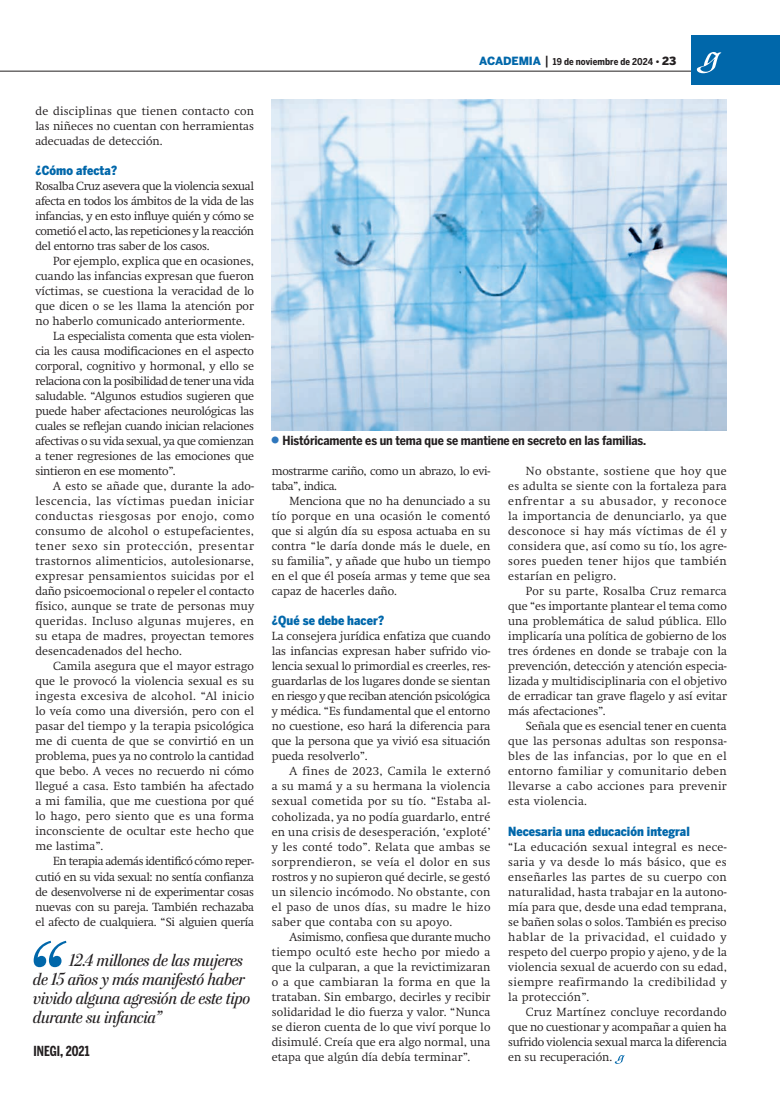
<style>
.page{position:relative;width:780px;height:1117px;background:#fff}
.page>*{position:absolute;margin:0;border:0;box-sizing:border-box;transform-origin:0 0}
.t1{font:italic 17.5px/18.9px "Stilson";color:#231f20}
.t2{font:700 13.75px "Benton Sans Comp";color:#231f20}
.t3{font:700 12.5px "Benton Sans Cond";letter-spacing:-.01em;color:#231f20}
.t4{font:900 12.5px "Benton Sans Cond";color:#0067aa}
.t5{font:300 11.62px/15px "Swift";color:#231f20;text-align:justify}
.t6{font:300 11.62px/15px "Swift";letter-spacing:-.025em;color:#231f20}
.t7{font:300 11.62px "Swift";letter-spacing:-.035em;color:#231f20}
.t8{font:300 11.62px "Swift";letter-spacing:.035em;color:#231f20}
.t9{font:300 11.62px "Swift";letter-spacing:.05em;color:#231f20}
.t10{font:300 11.62px "Swift";letter-spacing:.025em;color:#231f20}
.t11{font:300 11.62px "Swift";letter-spacing:-.02em;color:#231f20}
.t12{font:300 11.62px "Swift";letter-spacing:.04em;color:#231f20}
.t13{font:300 11.62px "Swift";letter-spacing:.03em;color:#231f20}
.t14{font:700 9.38px "Benton Sans Cond";letter-spacing:.01em;color:#231f20}
.s1{font-family:"Benton Sans";font-weight:900;font-size:11.25px;color:#0067aa}
.s2{font-weight:500;font-size:12.5px}
.s3{font-family:"Benton Sans";font-weight:900}
.s4{font-family:"Benton Sans";font-weight:900;font-size:11.25px}
</style>
<div class="page">
<hr style="left:0;top:71px;width:726px;height:1px;background:#231f20">
<div style="left:691px;top:35px;width:88px;height:50px;background:#0067aa"></div>
<svg style="left:696px;top:52px;width:26px;height:21px"></svg>
<svg style="left:614px;top:1055px;width:10px;height:8px"></svg>
<svg style="left:34px;top:940px;width:32px;height:26px"></svg>
<img style="left:272px;top:100px;width:454px;height:330px">
<p class="t5" style="left:35px;top:103px;width:220px">de disciplinas que tienen contacto con las niñeces no cuentan con herramientas adecuadas de detección.</p>
<p class="t4" style="left:35px;top:163px;width:83px">¿Cómo afecta?</p>
<p class="t5" style="left:35px;top:178px;width:220px">Rosalba Cruz asevera que la violencia sexual afecta en todos los ámbitos de la vida de las infancias, y en esto influye quién y cómo se cometió el acto, las repeticiones y la reacción del entorno tras saber de los casos.</p>
<p class="t5" style="left:53px;top:253px;width:202px">Por ejemplo, explica que en ocasiones,</p>
<p class="t5" style="left:35px;top:268px;width:220px">cuando las infancias expresan que fueron</p>
<p class="t5" style="left:35px;top:283px;width:220px">víctimas, se cuestiona la veracidad de lo</p>
<p class="t5" style="left:35px;top:298px;width:220px">que dicen o se les llama la atención por</p>
<p class="t5" style="left:35px;top:313px;width:211px">no haberlo comunicado anteriormente.</p>
<p class="t6" style="left:53px;top:328px;width:202px">La especialista comenta que esta violen-</p>
<p class="t5" style="left:35px;top:343px;width:220px">cia les causa modificaciones en el aspecto</p>
<p class="t5" style="left:35px;top:358px;width:220px">corporal, cognitivo y hormonal, y ello se</p>
<p class="t7" style="left:35px;top:374px;width:220px">relaciona con la posibilidad de tener una vida</p>
<p class="t5" style="left:35px;top:388px;width:220px">saludable. “Algunos estudios sugieren que</p>
<p class="t11" style="left:35px;top:404px;width:220px">puede haber afectaciones neurológicas las</p>
<p class="t6" style="left:35px;top:418px;width:220px">cuales se reflejan cuando inician relaciones</p>
<p class="t6" style="left:35px;top:433px;width:220px">afectivas o su vida sexual, ya que comienzan</p>
<p class="t5" style="left:35px;top:448px;width:220px">a tener regresiones de las emociones que</p>
<p class="t6" style="left:35px;top:463px;width:142px">sintieron en ese momento”.</p>
<p class="t5" style="left:53px;top:478px;width:202px">A esto se añade que, durante la ado-</p>
<p class="t12" style="left:35px;top:494px;width:220px">lescencia, las víctimas puedan iniciar</p>
<p class="t9" style="left:35px;top:509px;width:220px">conductas riesgosas por enojo, como</p>
<p class="t10" style="left:35px;top:524px;width:220px">consumo de alcohol o estupefacientes,</p>
<p class="t9" style="left:35px;top:539px;width:220px">tener sexo sin protección, presentar</p>
<p class="t5" style="left:35px;top:553px;width:220px">trastornos alimenticios, autolesionarse,</p>
<p class="t13" style="left:35px;top:569px;width:220px">expresar pensamientos suicidas por el</p>
<p class="t5" style="left:35px;top:583px;width:220px">daño psicoemocional o repeler el contacto</p>
<p class="t5" style="left:35px;top:598px;width:220px">físico, aunque se trate de personas muy</p>
<p class="t8" style="left:35px;top:614px;width:220px">queridas. Incluso algunas mujeres, en</p>
<p class="t5" style="left:35px;top:628px;width:220px">su etapa de madres, proyectan temores</p>
<p class="t5" style="left:35px;top:643px;width:148px">desencadenados del hecho.</p>
<p class="t5" style="left:53px;top:658px;width:202px">Camila asegura que el mayor estrago</p>
<p class="t5" style="left:35px;top:673px;width:220px">que le provocó la violencia sexual es su</p>
<p class="t8" style="left:35px;top:689px;width:220px">ingesta excesiva de alcohol. “Al inicio</p>
<p class="t5" style="left:35px;top:703px;width:220px">lo veía como una diversión, pero con el</p>
<p class="t5" style="left:35px;top:718px;width:220px">pasar del tiempo y la terapia psicológica</p>
<p class="t5" style="left:35px;top:733px;width:220px">me di cuenta de que se convirtió en un</p>
<p class="t5" style="left:35px;top:748px;width:220px">problema, pues ya no controlo la cantidad</p>
<p class="t5" style="left:35px;top:763px;width:220px">que bebo. A veces no recuerdo ni cómo</p>
<p class="t5" style="left:35px;top:778px;width:220px">llegué a casa. Esto también ha afectado</p>
<p class="t5" style="left:35px;top:793px;width:220px">a mi familia, que me cuestiona por qué</p>
<p class="t10" style="left:35px;top:809px;width:220px">lo hago, pero siento que es una forma</p>
<p class="t5" style="left:35px;top:823px;width:220px">inconsciente de ocultar este hecho que</p>
<p class="t5" style="left:35px;top:838px;width:69px">me lastima”.</p>
<p class="t7" style="left:53px;top:854px;width:202px">En terapia además identificó cómo reper-</p>
<p class="t6" style="left:35px;top:868px;width:220px">cutió en su vida sexual: no sentía confianza</p>
<p class="t6" style="left:35px;top:883px;width:220px">de desenvolverse ni de experimentar cosas</p>
<p class="t5" style="left:35px;top:898px;width:220px">nuevas con su pareja. También rechazaba</p>
<p class="t5" style="left:35px;top:913px;width:220px">el afecto de cualquiera. “Si alguien quería</p>
<h1 class="t1" style="left:34px;top:950px;width:218px;text-indent:36px">12.4 millones de las mujeres de 15 años y más manifestó haber vivido alguna agresión de este tipo durante su infancia”</h1>
<p class="t2" style="left:34px;top:1042px;width:57px">INEGI, 2021</p>
<p class="t14" style="left:479px;top:56px;width:198px"><span class="s1">ACADEMIA</span> <span class="s2">|</span> 19 de noviembre de 2024 <span class="s3">•</span> <span class="s4">23</span></p>
<p class="t3" style="left:282px;top:433px;width:365px">Históricamente es un tema que se mantiene en secreto en las familias.</p>
<p class="t6" style="left:272px;top:463px;width:220px">mostrarme cariño, como un abrazo, lo evi&shy;taba”, indica.</p>
<p class="t5" style="left:272px;top:493px;width:220px;text-indent:18px">Menciona que no ha denunciado a su tío porque en una ocasión le comentó que si algún día su esposa actuaba en su contra “le daría donde más le duele, en su familia”, y añade que hubo un tiempo en el que él poseía armas y teme que sea capaz de hacerles daño.</p>
<p class="t4" style="left:272px;top:613px;width:114px">¿Qué se debe hacer?</p>
<p class="t5" style="left:272px;top:628px;width:220px">La consejera jurídica enfatiza que cuando las infancias expresan haber sufrido vio&shy;lencia sexual lo primordial es creerles, res&shy;guardarlas de los lugares donde se sientan en riesgo y que reciban atención psicológica y médica. “Es fundamental que el entorno no cuestione, eso hará la diferencia para que la persona que ya vivió esa situación pueda resolverlo”.</p>
<p class="t5" style="left:272px;top:763px;width:220px;text-indent:18px">A fines de 2023, Camila le externó a su mamá y a su hermana la violencia sexual cometida por su tío. “Estaba al&shy;coholizada, ya no podía guardarlo, entré en una crisis de desesperación, ‘exploté’ y les conté todo”. Relata que ambas se sorprendieron, se veía el dolor en sus rostros y no supieron qué decirle, se gestó un silencio incómodo. No obstante, con el paso de unos días, su madre le hizo saber que contaba con su apoyo.</p>
<p class="t5" style="left:272px;top:928px;width:220px;text-indent:18px">Asimismo, confiesa que durante mucho tiempo ocultó este hecho por miedo a que la culparan, a que la revictimizaran o a que cambiaran la forma en que la trataban. Sin embargo, decirles y recibir solidaridad le dio fuerza y valor. “Nunca se dieron cuenta de lo que viví porque lo disimulé. Creía que era algo normal, una etapa que algún día debía terminar”.</p>
<p class="t5" style="left:508px;top:463px;width:220px;text-indent:18px">No obstante, sostiene que hoy que es adulta se siente con la fortaleza para enfrentar a su abusador, y reconoce la importancia de denunciarlo, ya que desconoce si hay más víctimas de él y considera que, así como su tío, los agre&shy;sores pueden tener hijos que también estarían en peligro.</p>
<p class="t5" style="left:508px;top:583px;width:220px;text-indent:18px">Por su parte, Rosalba Cruz remarca que “es importante plantear el tema como una problemática de salud pública. Ello implicaría una política de gobierno de los tres órdenes en donde se trabaje con la prevención, detección y atención especia&shy;lizada y multidisciplinaria con el objetivo de erradicar tan grave flagelo y así evitar más afectaciones”.</p>
<p class="t5" style="left:508px;top:718px;width:220px;text-indent:18px">Señala que es esencial tener en cuenta que las personas adultas son responsa&shy;bles de las infancias, por lo que en el entorno familiar y comunitario deben llevarse a cabo acciones para prevenir esta violencia.</p>
<p class="t4" style="left:508px;top:823px;width:183px">Necesaria una educación integral</p>
<p class="t5" style="left:508px;top:838px;width:220px">“La educación sexual integral es nece&shy;saria y va desde lo más básico, que es enseñarles las partes de su cuerpo con naturalidad, hasta trabajar en la autono&shy;mía para que, desde una edad temprana, se bañen solas o solos. También es preciso hablar de la privacidad, el cuidado y respeto del cuerpo propio y ajeno, y de la violencia sexual de acuerdo con su edad, siempre reafirmando la credibilidad y la protección”.</p>
<p class="t5" style="left:508px;top:1003px;width:220px;text-indent:18px">Cruz Martínez concluye recordando que no cuestionar y acompañar a quien ha sufrido violencia sexual marca la diferencia en su recuperación.</p>
</div>
